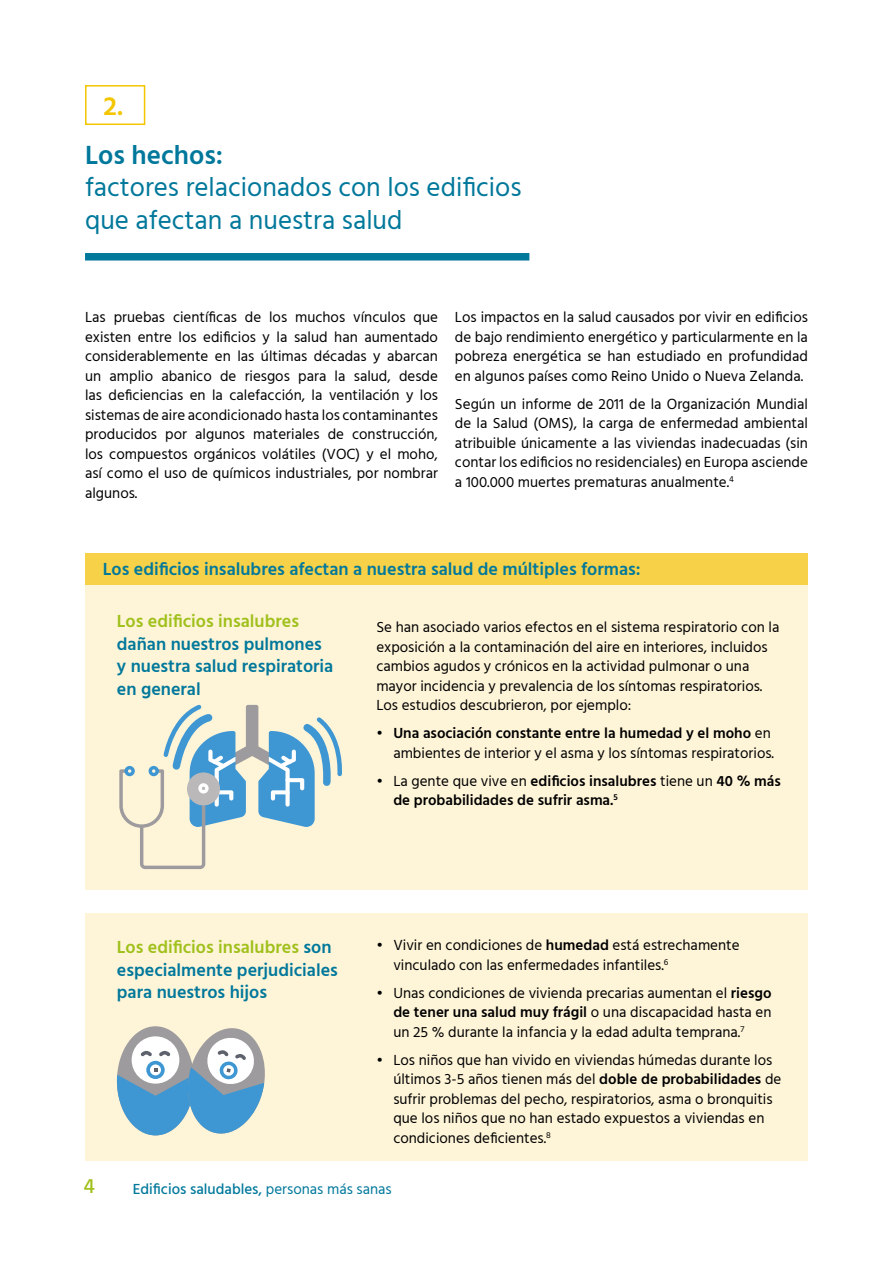
<style>
.page{position:relative;width:893px;height:1263px;background:#fff}
.page>*{position:absolute;margin:0;border:0;box-sizing:border-box;transform-origin:0 0}
.t1{font:27px/32.4px "Hind";color:#00789b}
.t2{font:600 27px "Hind";color:#00789b}
.t3{font:600 27px "Hind";color:#f3c600}
.t4{font:500 21px "Hind";color:#a0c01b}
.t5{font:600 18px/22.5px "Hind";color:#00789b}
.t6{font:600 18px "Hind";color:#a0c01b}
.t7{font:15px/19.5px "Hind";color:#000;text-align:justify}
.t8{font:600 15px/19.5px "Hind";color:#000}
.t9{font:500 15px "Hind";color:#00789b}
.s1{font-weight:600}
.s2{font-weight:400}
.s3{color:#a0c01b}
</style>
<div class="page">
<div style="left:85px;top:585px;width:723px;height:305px;background:#fef4d8"></div>
<div style="left:85px;top:913px;width:723px;height:248px;background:#fef4d8"></div>
<div style="left:85px;top:553px;width:723px;height:32px;background:#f7d148"></div>
<div style="left:85px;top:253px;width:444px;height:7px;background:#00789b"></div>
<div style="left:85px;top:85px;width:60px;height:40px;border:2px solid #f3c600"></div>
<svg style="left:117px;top:1026px;width:148px;height:110px"></svg>
<svg style="left:119px;top:704px;width:223px;height:165px"></svg>
<h1 class="t3" style="left:104px;top:87px;width:21px">2.</h1>
<h1 class="t2" style="left:85px;top:136px;width:140px">Los hechos:</h1>
<h1 class="t1" style="left:85px;top:172px;width:438px">factores relacionados con los edificios que afectan a nuestra salud</h1>
<p class="t7" style="left:85px;top:308px;width:354px">Las pruebas científicas de los muchos vínculos que existen entre los edificios y la salud han aumentado considerablemente en las últimas décadas y abarcan un amplio abanico de riesgos para la salud, desde las deficiencias en la calefacción, la ventilación y los sistemas de aire acondicionado hasta los contaminantes producidos por algunos materiales de construcción, los compuestos orgánicos volátiles (VOC) y el moho, así como el uso de químicos industriales, por nombrar algunos.</p>
<p class="t7" style="left:455px;top:308px;width:354px">Los impactos en la salud causados por vivir en edificios de bajo rendimiento energético y particularmente en la pobreza energética se han estudiado en profundidad en algunos países como Reino Unido o Nueva Zelanda.</p>
<p class="t7" style="left:455px;top:394px;width:354px">Según un informe de 2011 de la Organización Mundial de la Salud (OMS), la carga de enfermedad ambiental atribuible únicamente a las viviendas inadecuadas (sin contar los edificios no residenciales) en Europa asciende a 100.000 muertes prematuras anualmente.<sup>4</sup></p>
<p class="t5" style="left:103px;top:559px;width:539px">Los edificios insalubres afectan a nuestra salud de múltiples formas:</p>
<p class="t6" style="left:117px;top:608px;width:184px">Los edificios insalubres</p>
<p class="t5" style="left:117px;top:633px;width:218px">dañan nuestros pulmones y nuestra salud respiratoria en general</p>
<p class="t7" style="left:376px;top:618px;width:405px;text-align:left">Se han asociado varios efectos en el sistema respiratorio con la exposición a la contaminación del aire en interiores, incluidos cambios agudos y crónicos en la actividad pulmonar o una mayor incidencia y prevalencia de los síntomas respiratorios.<br>Los estudios descubrieron, por ejemplo:</p>
<p class="t7" style="left:376px;top:724px;width:399px;text-align:right"><span class="s1">• Una asociación constante entre la humedad y el moho</span> en ambientes de interior y el asma y los síntomas respiratorios.</p>
<p class="t8" style="left:393px;top:772px;width:389px;text-indent:-17px"><span class="s2">• La gente que vive en</span> edificios insalubres <span class="s2">tiene un</span> 40 % más de probabilidades de sufrir asma.<sup>5</sup></p>
<p class="t5" style="left:117px;top:937px;width:222px"><span class="s3">Los edificios insalubres</span> son especialmente perjudiciales para nuestros hijos</p>
<p class="t7" style="left:393px;top:936px;width:348px;text-indent:-17px">• Vivir en condiciones de <span class="s1">humedad</span> está estrechamente vinculado con las enfermedades infantiles.<sup>6</sup></p>
<p class="t7" style="left:393px;top:984px;width:380px;text-indent:-17px">• Unas condiciones de vivienda precarias aumentan el <span class="s1">riesgo de tener una salud muy frágil</span> o una discapacidad hasta en un 25 % durante la infancia y la edad adulta temprana.<sup>7</sup></p>
<p class="t7" style="left:393px;top:1051px;width:389px;text-align:left;text-indent:-17px">• Los niños que han vivido en viviendas húmedas durante los últimos 3-5 años tienen más del <span class="s1">doble de probabilidades</span> de sufrir problemas del pecho, respiratorios, asma o bronquitis que los niños que no han estado expuestos a viviendas en condiciones deficientes.<sup>8</sup></p>
<h2 class="t4" style="left:83px;top:1171px;width:13px">4</h2>
<p class="t9" style="left:133px;top:1178px;width:260px">Edificios saludables, <span class="s2">personas más sanas</span></p>
</div>
